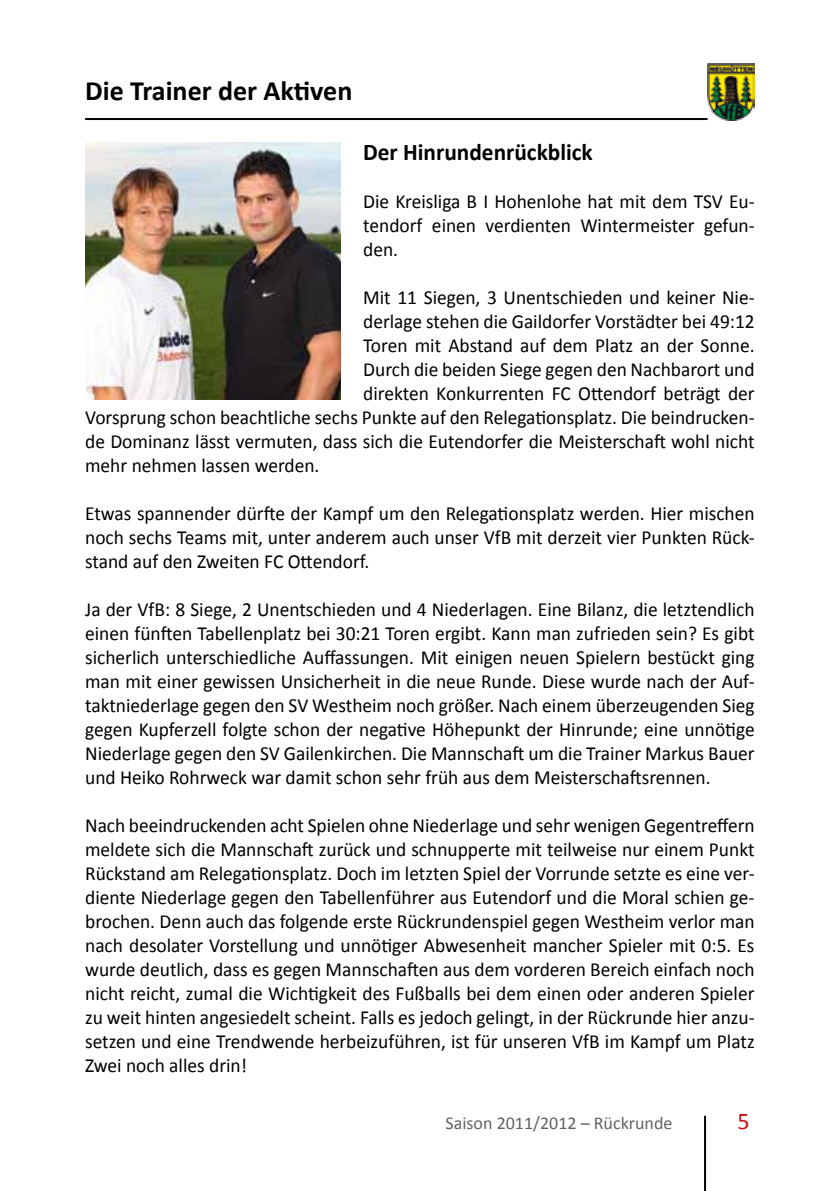
<style>
.page{position:relative;width:840px;height:1191px;background:#fff}
.page>*{position:absolute;margin:0;border:0;box-sizing:border-box;transform-origin:0 0}
.t1{font:700 28px "Calibri";color:#000}
.t2{font:700 24px "Calibri";color:#000}
.t3{font:24px "Calibri";color:#cd1013}
.t4{font:20px/24px "Calibri";color:#000;text-align:justify}
.t5{font:18px "Calibri";color:#626261}
</style>
<div class="page">
<hr style="left:703px;top:1115px;width:2px;height:76px;background:#000">
<hr style="left:85px;top:118px;width:622px;height:2px;background:#000">
<img style="left:707px;top:63px;width:47px;height:57px">
<img style="left:85px;top:142px;width:255px;height:257px">
<h1 class="t1" style="left:85px;top:73px;width:268px">Die Trainer der Aktiven</h1>
<p class="t2" style="left:363px;top:137px;width:231px">Der Hinrundenrückblick</p>
<p class="t4" style="left:363px;top:189px;width:393px">Die Kreisliga B I Hohenlohe hat mit dem TSV Eu&shy;tendorf einen verdienten Wintermeister gefun&shy;den.</p>
<p class="t4" style="left:363px;top:285px;width:393px">Mit 11 Siegen, 3 Unentschieden und keiner Nie-</p>
<p class="t4" style="left:363px;top:309px;width:393px">derlage stehen die Gaildorfer Vorstädter bei 49:12</p>
<p class="t4" style="left:363px;top:333px;width:393px">Toren mit Abstand auf dem Platz an der Sonne.</p>
<p class="t4" style="left:363px;top:357px;width:392px">Durch die beiden Siege gegen den Nachbarort und</p>
<p class="t4" style="left:363px;top:381px;width:393px">direkten Konkurrenten FC Ottendorf beträgt der</p>
<p class="t4" style="left:85px;top:405px;width:670px">Vorsprung schon beachtliche sechs Punkte auf den Relegationsplatz. Die beindrucken-</p>
<p class="t4" style="left:85px;top:429px;width:670px">de Dominanz lässt vermuten, dass sich die Eutendorfer die Meisterschaft wohl nicht</p>
<p class="t4" style="left:85px;top:453px;width:236px">mehr nehmen lassen werden.</p>
<p class="t4" style="left:85px;top:501px;width:670px">Etwas spannender dürfte der Kampf um den Relegationsplatz werden. Hier mischen noch sechs Teams mit, unter anderem auch unser VfB mit derzeit vier Punkten Rück&shy;stand auf den Zweiten FC Ottendorf.</p>
<p class="t4" style="left:85px;top:597px;width:670px">Ja der VfB: 8 Siege, 2 Unentschieden und 4 Niederlagen. Eine Bilanz, die letztendlich einen fünften Tabellenplatz bei 30:21 Toren ergibt. Kann man zufrieden sein? Es gibt sicherlich unterschiedliche Auffassungen. Mit einigen neuen Spielern bestückt ging man mit einer gewissen Unsicherheit in die neue Runde. Diese wurde nach der Auf&shy;taktniederlage gegen den SV Westheim noch größer. Nach einem überzeugenden Sieg gegen Kupferzell folgte schon der negative Höhepunkt der Hinrunde; eine unnötige Niederlage gegen den SV Gailenkirchen. Die Mannschaft um die Trainer Markus Bauer und Heiko Rohrweck war damit schon sehr früh aus dem Meisterschaftsrennen.</p>
<p class="t4" style="left:85px;top:813px;width:670px">Nach beeindruckenden acht Spielen ohne Niederlage und sehr wenigen Gegentreffern meldete sich die Mannschaft zurück und schnupperte mit teilweise nur einem Punkt Rückstand am Relegationsplatz. Doch im letzten Spiel der Vorrunde setzte es eine ver&shy;diente Niederlage gegen den Tabellenführer aus Eutendorf und die Moral schien ge&shy;brochen. Denn auch das folgende erste Rückrundenspiel gegen Westheim verlor man nach desolater Vorstellung und unnötiger Abwesenheit mancher Spieler mit 0:5. Es wurde deutlich, dass es gegen Mannschaften aus dem vorderen Bereich einfach noch nicht reicht, zumal die Wichtigkeit des Fußballs bei dem einen oder anderen Spieler zu weit hinten angesiedelt scheint. Falls es jedoch gelingt, in der Rückrunde hier anzu&shy;setzen und eine Trendwende herbeizuführen, ist für unseren VfB im Kampf um Platz Zwei noch alles drin!</p>
<p class="t5" style="left:445px;top:1112px;width:228px">Saison 2011/2012 – Rückrunde</p>
<p class="t3" style="left:737px;top:1106px;width:14px">5</p>
</div>
